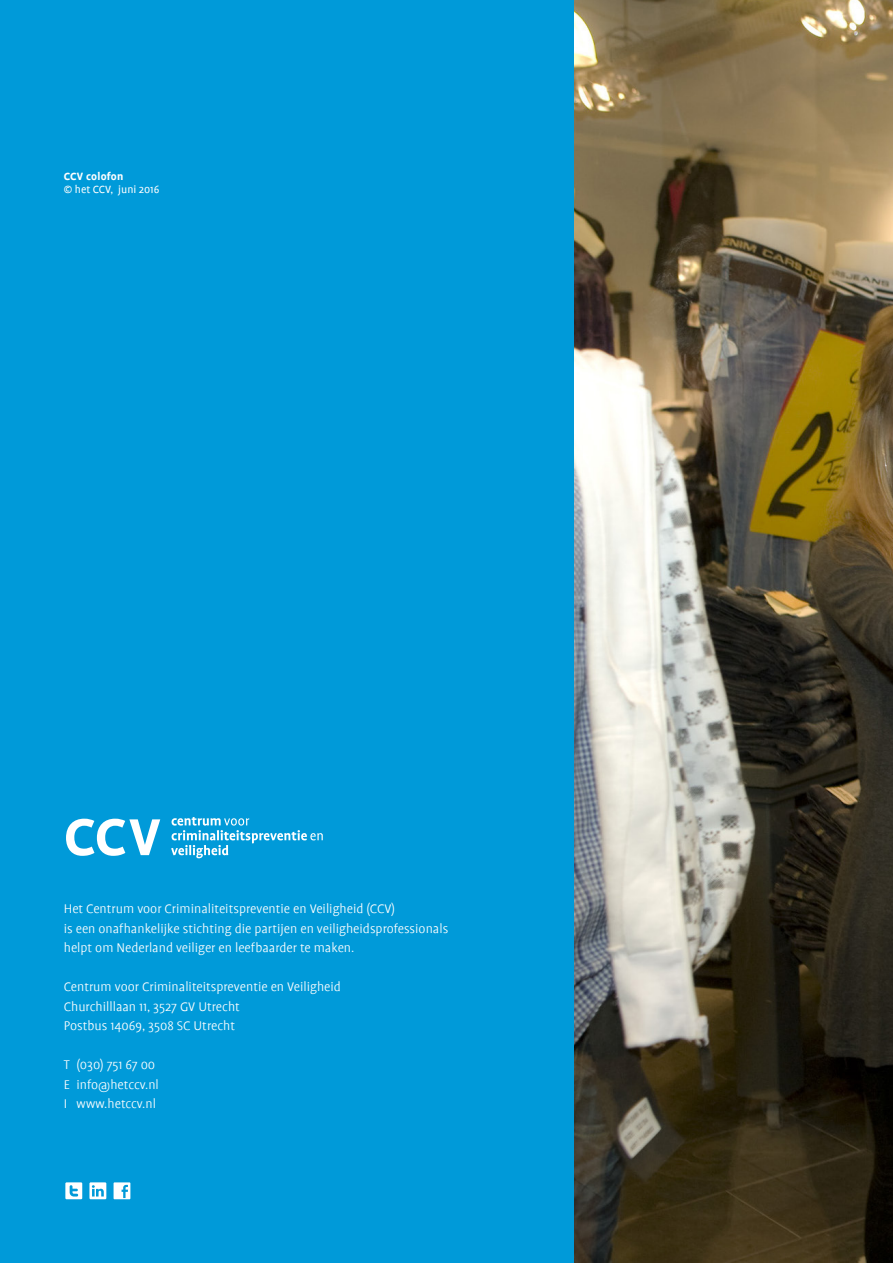
<style>
.page{position:relative;width:893px;height:1263px;background:#009ad9}
.page>*{position:absolute;margin:0;border:0;box-sizing:border-box;transform-origin:0 0}
.CCV_broodtekst{font:300 14.25px "Profile";color:#fff}
.CCV_colofon_tekst{font:12px "Profile";color:#fff}
.CCV_colofon_kopje{font:700 12px "Profile";letter-spacing:.02em;color:#fff}
</style>
<div class="page">
<svg style="left:66px;top:819px;width:94px;height:37px"></svg>
<svg style="left:171px;top:817px;width:152px;height:41px"></svg>
<div style="left:65px;top:1182px;width:17px;height:17px;background:#fff"></div>
<svg style="left:70px;top:1185px;width:8px;height:11px"></svg>
<div style="left:89px;top:1182px;width:17px;height:17px;background:#fff"></div>
<svg style="left:92px;top:1185px;width:12px;height:11px"></svg>
<div style="left:114px;top:1182px;width:16px;height:17px;background:#fff"></div>
<svg style="left:122px;top:1185px;width:6px;height:13px"></svg>
<img style="left:574px;top:0;width:319px;height:1263px">
<p class="CCV_colofon_kopje" style="left:64px;top:169px;width:61px">CCV colofon</p>
<p class="CCV_colofon_tekst" style="left:64px;top:183px;width:97px">© het CCV, juni 2016</p>
<p class="CCV_broodtekst" style="left:64px;top:902px;width:333px">Het Centrum voor Criminaliteitspreventie en Veiligheid (CCV)</p>
<p class="CCV_broodtekst" style="left:64px;top:921px;width:386px">is een onafhankelijke stichting die partijen en veiligheidsprofessionals</p>
<p class="CCV_broodtekst" style="left:64px;top:941px;width:292px">helpt om Nederland veiliger en leefbaarder te maken.</p>
<p class="CCV_broodtekst" style="left:64px;top:980px;width:279px">Centrum voor Criminaliteitspreventie en Veiligheid</p>
<p class="CCV_broodtekst" style="left:64px;top:999px;width:178px">Churchilllaan 11, 3527 GV Utrecht</p>
<p class="CCV_broodtekst" style="left:64px;top:1019px;width:173px">Postbus 14069, 3508 SC Utrecht</p>
<p class="CCV_broodtekst" style="left:64px;top:1058px;width:93px">T (030) 751 67 00</p>
<p class="CCV_broodtekst" style="left:64px;top:1077px;width:97px">E info@hetccv.nl</p>
<p class="CCV_broodtekst" style="left:64px;top:1097px;width:94px">I www.hetccv.nl</p>
</div>
